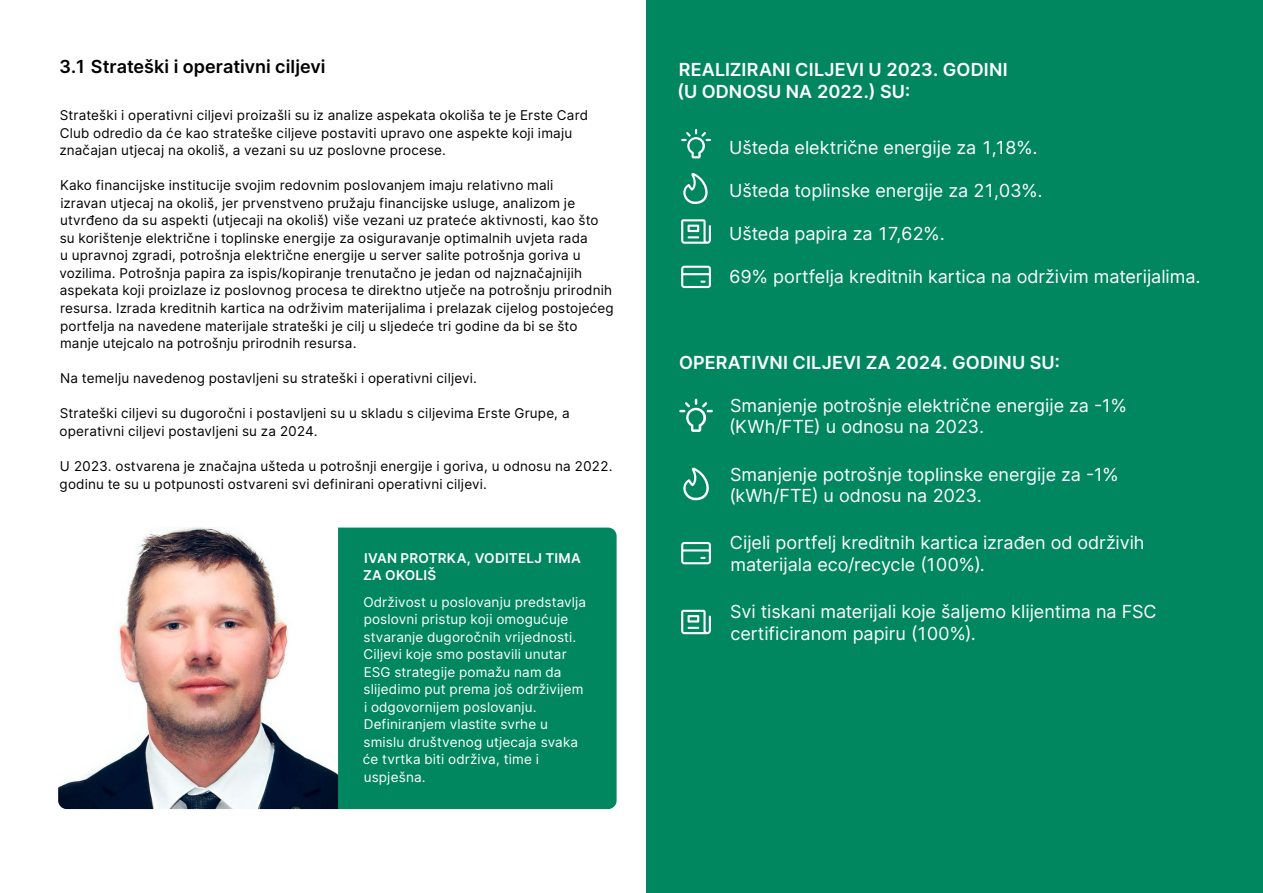
<style>
.page{position:relative;width:1263px;height:893px;background:#fff}
.page>*{position:absolute;margin:0;border:0;box-sizing:border-box;transform-origin:0 0}
.t1{font:18px/21.6px "Inter";color:#fff}
.t2{font:600 18px/21.6px "Inter";letter-spacing:.01em;color:#fff}
.t3{font:600 18px "Inter";color:#000}
.t4{font:13.5px/17.5px "Inter";letter-spacing:.01em;color:#000}
.t5{font:13.5px/17.5px "Inter";letter-spacing:.01em;color:#fff}
.t6{font:600 13.5px/17.5px "Inter";letter-spacing:.02em;color:#fff}
</style>
<div class="page">
<div style="left:646px;top:0;width:617px;height:893px;background:#00875f"></div>
<svg style="left:683px;top:173px;width:25px;height:31px"></svg>
<svg style="left:681px;top:129px;width:30px;height:29px"></svg>
<svg style="left:681px;top:219px;width:30px;height:25px"></svg>
<svg style="left:681px;top:266px;width:30px;height:22px"></svg>
<div style="left:338px;top:528px;width:279px;height:281px;background:#00875f"></div>
<img style="left:58px;top:527px;width:280px;height:282px">
<svg style="left:679px;top:399px;width:34px;height:33px"></svg>
<svg style="left:683px;top:467px;width:26px;height:33px"></svg>
<svg style="left:681px;top:610px;width:30px;height:24px"></svg>
<svg style="left:681px;top:542px;width:30px;height:22px"></svg>
<h1 class="t3" style="left:59px;top:53px;width:268px">3.1 Strateški i operativni ciljevi</h1>
<p class="t4" style="left:59px;top:106px;width:530px">Strateški i operativni ciljevi proizašli su iz analize aspekata okoliša te je Erste Card<br>Club odredio da će kao strateške ciljeve postaviti upravo one aspekte koji imaju značajan utjecaj na okoliš, a vezani su uz poslovne procese.</p>
<p class="t4" style="left:60px;top:176px;width:556px">Kako financijske institucije svojim redovnim poslovanjem imaju relativno mali<br>izravan utjecaj na okoliš, jer prvenstveno pružaju financijske usluge, analizom je utvrđeno da su aspekti (utjecaji na okoliš) više vezani uz prateće aktivnosti, kao što su korištenje električne i toplinske energije za osiguravanje optimalnih uvjeta rada<br>u upravnoj zgradi, potrošnja električne energije u server salite potrošnja goriva u vozilima. Potrošnja papira za ispis/kopiranje trenutačno je jedan od najznačajnijih aspekata koji proizlaze iz poslovnog procesa te direktno utječe na potrošnju prirodnih resursa. Izrada kreditnih kartica na održivim materijalima i prelazak cijelog postojećeg portfelja na navedene materijale strateški je cilj u sljedeće tri godine da bi se što manje utejcalo na potrošnju prirodnih resursa.</p>
<p class="t4" style="left:60px;top:369px;width:418px">Na temelju navedenog postavljeni su strateški i operativni ciljevi.</p>
<p class="t4" style="left:60px;top:404px;width:511px">Strateški ciljevi su dugoročni i postavljeni su u skladu s ciljevima Erste Grupe, a operativni ciljevi postavljeni su za 2024.</p>
<p class="t4" style="left:60px;top:457px;width:554px">U 2023. ostvarena je značajna ušteda u potrošnji energije i goriva, u odnosu na 2022. godinu te su u potpunosti ostvareni svi definirani operativni ciljevi.</p>
<p class="t6" style="left:363px;top:549px;width:219px">IVAN PROTRKA, VODITELJ TIMA<br>ZA OKOLIŠ</p>
<p class="t5" style="left:363px;top:592px;width:225px">Održivost u poslovanju predstavlja poslovni pristup koji omogućuje stvaranje dugoročnih vrijednosti.<br>Ciljevi koje smo postavili unutar<br>ESG strategije pomažu nam da slijedimo put prema još održivijem i odgovornijem poslovanju.<br>Definiranjem vlastite svrhe u smislu društvenog utjecaja svaka će tvrtka biti održiva, time i uspješna.</p>
<h1 class="t2" style="left:678px;top:58px;width:331px">REALIZIRANI CILJEVI U 2023. GODINI (U ODNOSU NA 2022.) SU:</h1>
<h1 class="t1" style="left:729px;top:136px;width:310px">Ušteda električne energije za 1,18%.</h1>
<h1 class="t1" style="left:729px;top:179px;width:315px">Ušteda toplinske energije za 21,03%.</h1>
<h1 class="t1" style="left:729px;top:222px;width:217px">Ušteda papira za 17,62%.</h1>
<h1 class="t1" style="left:729px;top:265px;width:473px">69% portfelja kreditnih kartica na održivim materijalima.</h1>
<h1 class="t2" style="left:679px;top:351px;width:383px">OPERATIVNI CILJEVI ZA 2024. GODINU SU:</h1>
<h1 class="t1" style="left:729px;top:394px;width:399px">Smanjenje potrošnje električne energije za -1% (KWh/FTE) u odnosu na 2023.</h1>
<h1 class="t1" style="left:729px;top:463px;width:391px">Smanjenje potrošnje toplinske energije za -1% (kWh/FTE) u odnosu na 2023.</h1>
<h1 class="t1" style="left:730px;top:531px;width:416px">Cijeli portfelj kreditnih kartica izrađen od održivih materijala eco/recycle (100%).</h1>
<h1 class="t1" style="left:730px;top:600px;width:428px">Svi tiskani materijali koje šaljemo klijentima na FSC certificiranom papiru (100%).</h1>
</div>
